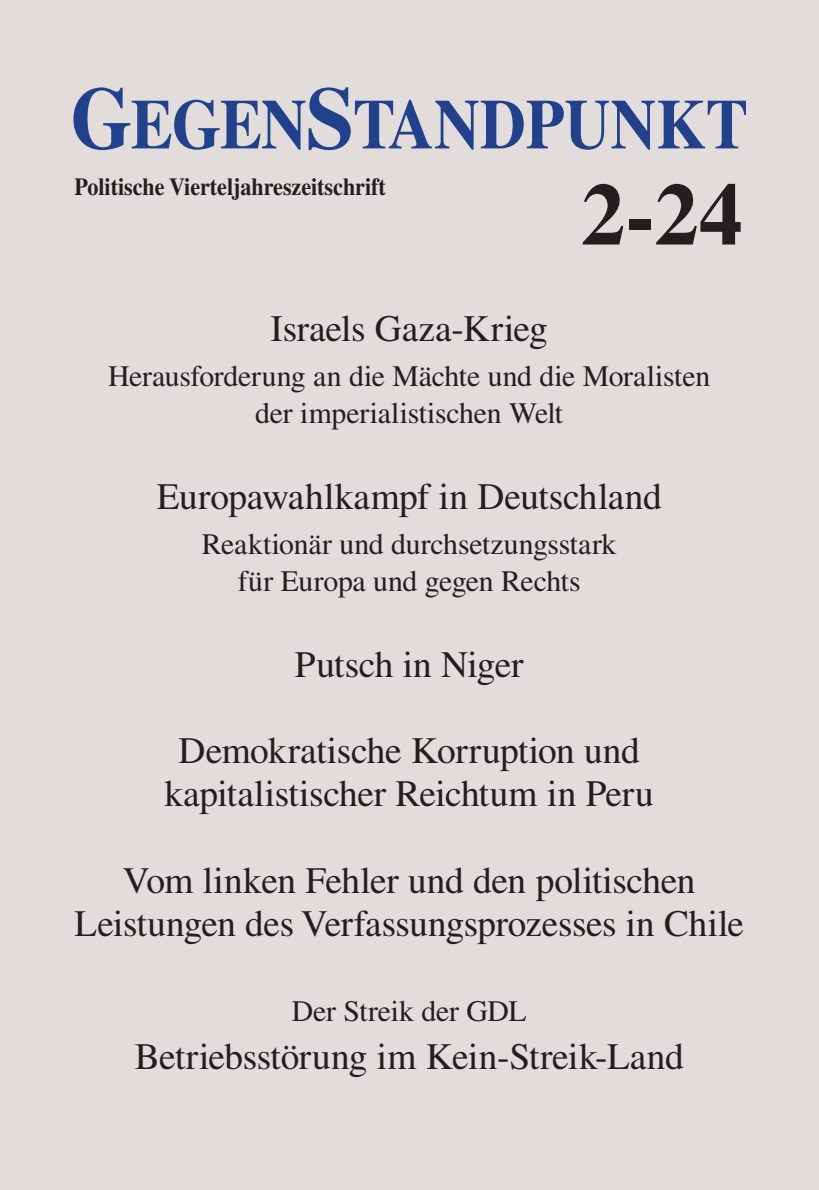
<style>
.page{position:relative;width:819px;height:1190px;background:#e2ddda}
.page>*{position:absolute;margin:0;border:0;box-sizing:border-box;transform-origin:0 0}
.t1{font:700 88.2px "Times";color:#231f20}
.t2{font:700 70.52px "Times";color:#22418c;scale:.9 1}
.t3{font:37.45px/43.8px "Times";letter-spacing:-.01em;color:#231f20;text-align:center}
.t4{font:29.75px/36.8px "Times";letter-spacing:-.01em;color:#231f20;text-align:center}
.t5{font:700 24.5px "Times";color:#231f20;scale:.9 1}
.s1{font-size:88.2px}
</style>
<div class="page">
<h2 class="t2" style="left:70px;top:99px;width:754px"><span class="s1">G</span>EGEN<span class="s1">S</span>TANDPUNKT</h2>
<h1 class="t1" style="left:581px;top:183px;width:163px">2-24</h1>
<p class="t5" style="left:74px;top:178px;width:348px">Politische Vierteljahreszeitschrift</p>
<p class="t3" style="left:271px;top:310px;width:279px">Israels Gaza-Krieg</p>
<p class="t4" style="left:108px;top:361px;width:604px">Herausforderung an die Mächte und die Moralisten der imperialistischen Welt</p>
<p class="t3" style="left:157px;top:478px;width:506px">Europawahlkampf in Deutschland</p>
<p class="t4" style="left:202px;top:529px;width:416px">Reaktionär und durchsetzungsstark für Europa und gegen Rechts</p>
<p class="t3" style="left:295px;top:646px;width:230px">Putsch in Niger</p>
<p class="t3" style="left:165px;top:732px;width:491px">Demokratische Korruption und kapitalistischer Reichtum in Peru</p>
<p class="t3" style="left:74px;top:862px;width:671px">Vom linken Fehler und den politischen<br>Leistungen des Verfassungsprozesses in Chile</p>
<p class="t4" style="left:292px;top:995px;width:236px">Der Streik der GDL</p>
<p class="t3" style="left:135px;top:1038px;width:550px">Betriebsstörung im Kein-Streik-Land</p>
</div>
